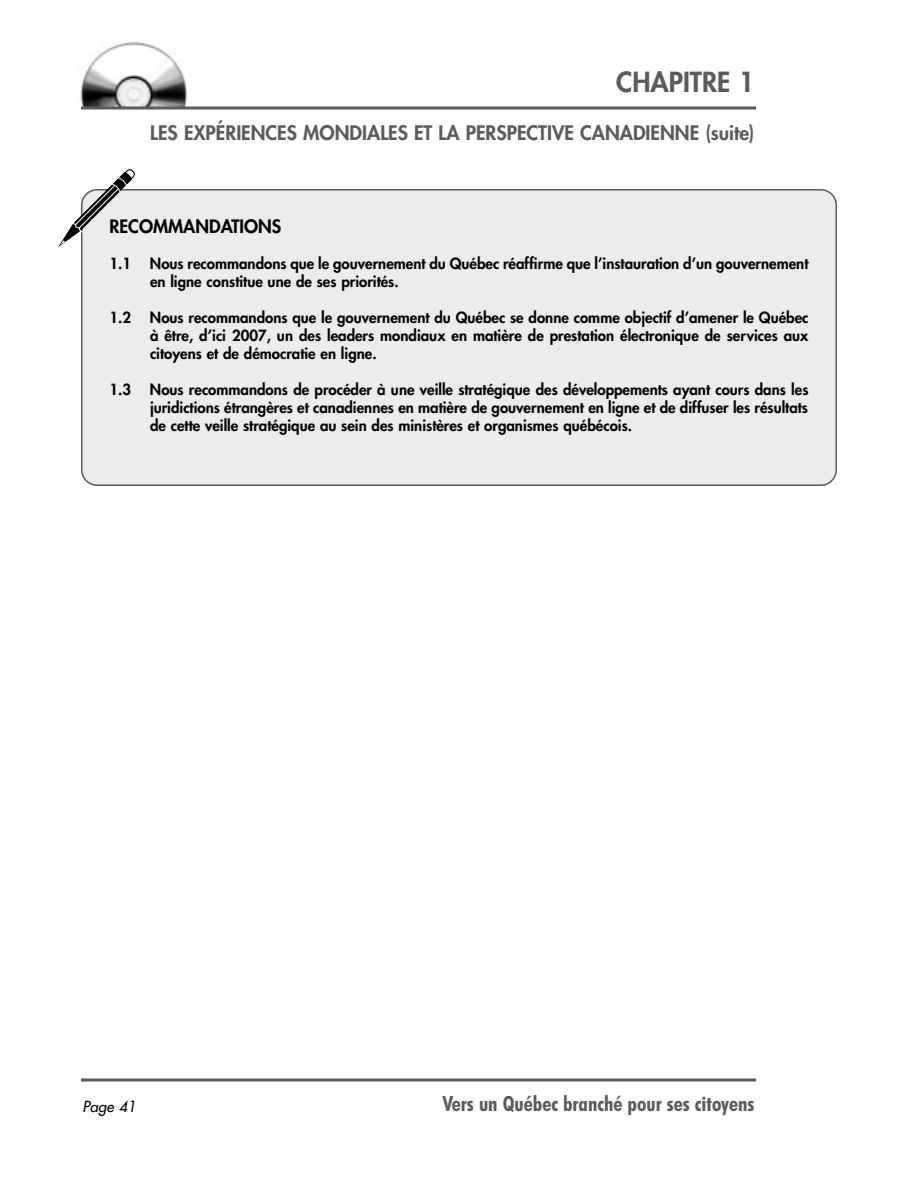
<style>
.page{position:relative;width:918px;height:1188px;background:#fff}
.page>*{position:absolute;margin:0;border:0;box-sizing:border-box;transform-origin:0 0}
.t1{font:800 27px "Futura";color:#5b5b5b}
.t2{font:700 condensed 21px "Futura BT";color:#5b5b5b}
.t3{font:800 19.5px "Futura";color:#5b5b5b}
.t4{font:800 18px "Futura";color:#000}
.t5{font:800 15px/18px "Futura";color:#000;text-align:justify}
.t6{font:italic 15px "Futura";color:#000}
</style>
<div class="page">
<img style="left:80px;top:41px;width:107px;height:65px">
<svg style="left:81px;top:106px;width:675px;height:4px;background:#818181"></svg>
<svg style="left:81px;top:1078px;width:675px;height:4px;background:#838383"></svg>
<div style="left:82px;top:190px;width:754px;height:295px;background:#ececec;border-radius:15px"></div>
<div style="left:81px;top:189px;width:756px;height:297px;border:2px solid #5b5b5b;border-radius:15px"></div>
<svg style="left:59px;top:169px;width:76px;height:78px"></svg>
<h1 class="t1" style="left:616px;top:70px;width:140px">CHAPITRE 1</h1>
<h3 class="t3" style="left:150px;top:124px;width:606px">LES EXPÉRIENCES MONDIALES ET LA PERSPECTIVE CANADIENNE (suite)</h3>
<p class="t4" style="left:110px;top:218px;width:173px">RECOMMANDATIONS</p>
<p class="t5" style="left:110px;top:256px;width:23px">1.1</p>
<p class="t5" style="left:150px;top:256px;width:660px">Nous recommandons que le gouvernement du Québec réaffirme que l’instauration d’un gouvernement en ligne constitue une de ses priorités.</p>
<p class="t5" style="left:110px;top:310px;width:23px">1.2</p>
<p class="t5" style="left:150px;top:310px;width:660px">Nous recommandons que le gouvernement du Québec se donne comme objectif d’amener le Québec à être, d’ici 2007, un des leaders mondiaux en matière de prestation électronique de services aux citoyens et de démocratie en ligne.</p>
<p class="t5" style="left:110px;top:382px;width:23px">1.3</p>
<p class="t5" style="left:150px;top:382px;width:660px">Nous recommandons de procéder à une veille stratégique des développements ayant cours dans les juridictions étrangères et canadiennes en matière de gouvernement en ligne et de diffuser les résultats de cette veille stratégique au sein des ministères et organismes québécois.</p>
<p class="t6" style="left:82px;top:1099px;width:55px">Page 41</p>
<h2 class="t2" style="left:443px;top:1095px;width:313px">Vers un Québec branché pour ses citoyens</h2>
</div>
